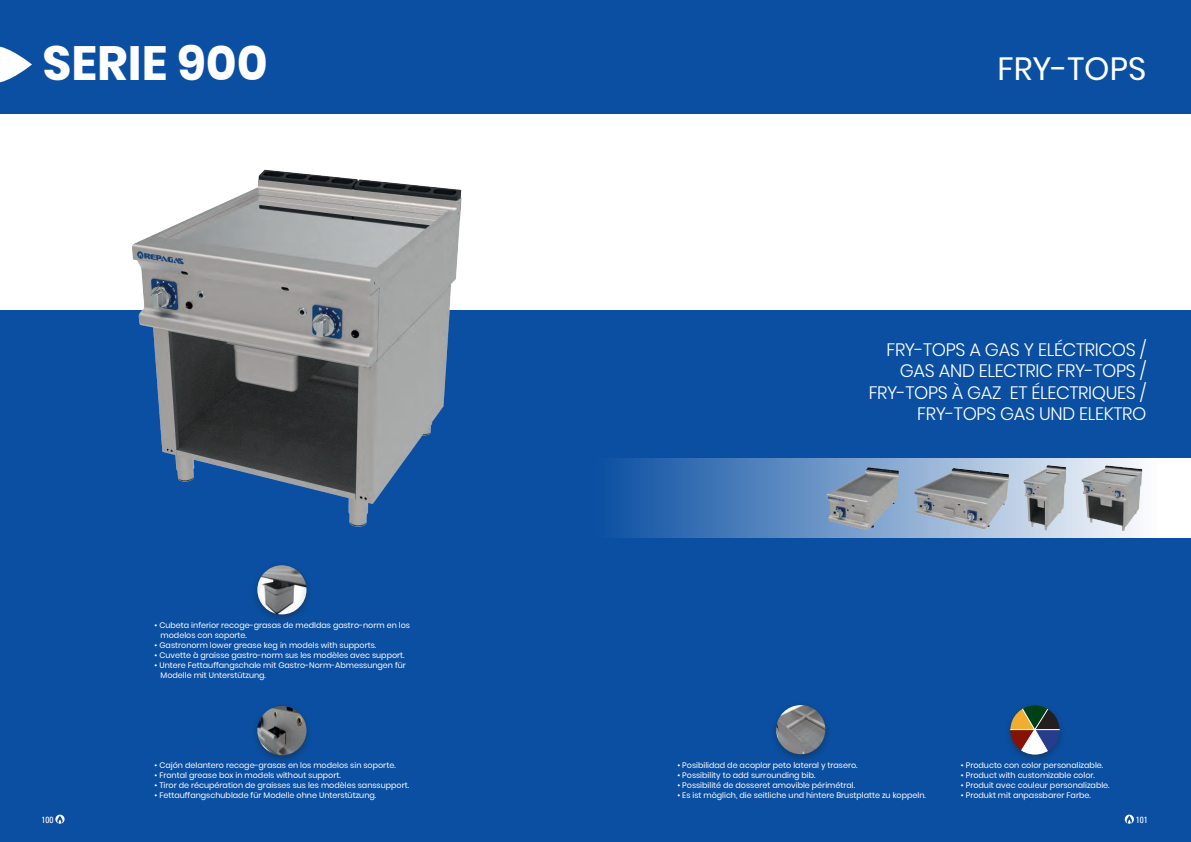
<style>
.page{position:relative;width:1191px;height:842px;background:#fff}
.page>*{position:absolute;margin:0;border:0;box-sizing:border-box;transform-origin:0 0}
.t1{font:700 48px "Poppins";color:#fff}
.t2{font:32.1px "Poppins";color:#fff}
.t3{font:300 18px/21.6px "Poppins";letter-spacing:-.02em;color:#fff;text-align:right}
.t4{font:condensed 9px "Univers LT Std";color:#fff}
.t5{font:8px/10px "Poppins";color:#fff}
</style>
<div class="page">
<div style="left:0;top:310px;width:1191px;height:532px;background:#0a4fa2"></div>
<svg style="left:55px;top:815px;width:10px;height:9px"></svg>
<svg style="left:1124px;top:815px;width:10px;height:9px"></svg>
<img style="left:132px;top:169px;width:330px;height:358px">
<div style="left:0;top:0;width:1191px;height:113px;background:#0a4fa2"></div>
<svg style="left:0;top:46px;width:32px;height:37px"></svg>
<div style="left:1004px;top:702px;width:61px;height:62px;background:#231f20;opacity:.4"></div>
<svg style="left:1010px;top:705px;width:49px;height:50px;background:#65696f"></svg>
<div style="left:251px;top:562px;width:62px;height:61px;background:#231f20;opacity:.4"></div>
<img style="left:257px;top:565px;width:49px;height:49px;border-radius:25px">
<div style="left:251px;top:703px;width:62px;height:61px;background:#231f20;opacity:.4"></div>
<img style="left:257px;top:706px;width:49px;height:49px;border-radius:25px">
<div style="left:770px;top:702px;width:61px;height:61px;background:#231f20;opacity:.4"></div>
<img style="left:776px;top:705px;width:49px;height:49px;border-radius:25px">
<svg style="left:620px;top:459px;width:571px;height:79px;background:#7fa1ca"></svg>
<img style="left:826px;top:467px;width:54px;height:63px">
<img style="left:914px;top:468px;width:94px;height:62px">
<img style="left:1023px;top:465px;width:28px;height:65px">
<img style="left:1081px;top:465px;width:52px;height:66px">
<h1 class="t1" style="left:43px;top:35px;width:227px">SERIE 900</h1>
<p class="t5" style="left:161px;top:620px;width:251px;text-indent:-6px">• Cubeta inferior recoge-grasas de medIdas gastro-norm en los modelos con soporte.</p>
<p class="t5" style="left:155px;top:640px;width:223px">• Gastronorm lower grease keg in models with supports.</p>
<p class="t5" style="left:155px;top:650px;width:251px">• Cuvette à graisse gastro-norm sus les modèles avec support.</p>
<p class="t5" style="left:161px;top:660px;width:247px;text-indent:-6px">• Untere Fettauffangschale mit Gastro-Norm-Abmessungen für<br>Modelle mit Unterstützung.</p>
<p class="t5" style="left:155px;top:760px;width:243px">• Cajón delantero recoge-grasas en los modelos sin soporte.</p>
<p class="t5" style="left:155px;top:770px;width:188px">• Frontal grease box in models without support.</p>
<p class="t5" style="left:155px;top:780px;width:256px">• Tiror de récupération de graisses sus les modèles sanssupport.</p>
<p class="t5" style="left:155px;top:790px;width:223px">• Fettauffangschublade für Modelle ohne Unterstützung.</p>
<h2 class="t2" style="left:997px;top:50px;width:150px">FRY-TOPS</h2>
<h3 class="t3" style="left:868px;top:339px;width:279px">FRY-TOPS A GAS Y ELÉCTRICOS /<br>GAS AND ELECTRIC FRY-TOPS /<br>FRY-TOPS À GAZ ET ÉLECTRIQUES /<br>FRY-TOPS GAS UND ELEKTRO</h3>
<p class="t5" style="left:677px;top:760px;width:182px">• Posibilidad de acoplar peto lateral y trasero.</p>
<p class="t5" style="left:677px;top:770px;width:140px">• Possibility to add surrounding bib.</p>
<p class="t5" style="left:677px;top:780px;width:179px">• Possibilité de dosseret amovible périmétral.</p>
<p class="t5" style="left:677px;top:790px;width:250px">• Es ist möglich, die seitliche und hintere Brustplatte zu koppeln.</p>
<p class="t5" style="left:961px;top:760px;width:144px">• Producto con color personalizable.</p>
<p class="t5" style="left:961px;top:770px;width:135px">• Product with customizable color.</p>
<p class="t5" style="left:961px;top:780px;width:150px">• Produit avec couleur personalizable.</p>
<p class="t5" style="left:961px;top:790px;width:131px">• Produkt mit anpassbarer Farbe.</p>
<p class="t4" style="left:41px;top:814px;width:13px">100</p>
<p class="t4" style="left:1135px;top:814px;width:13px">101</p>
</div>
